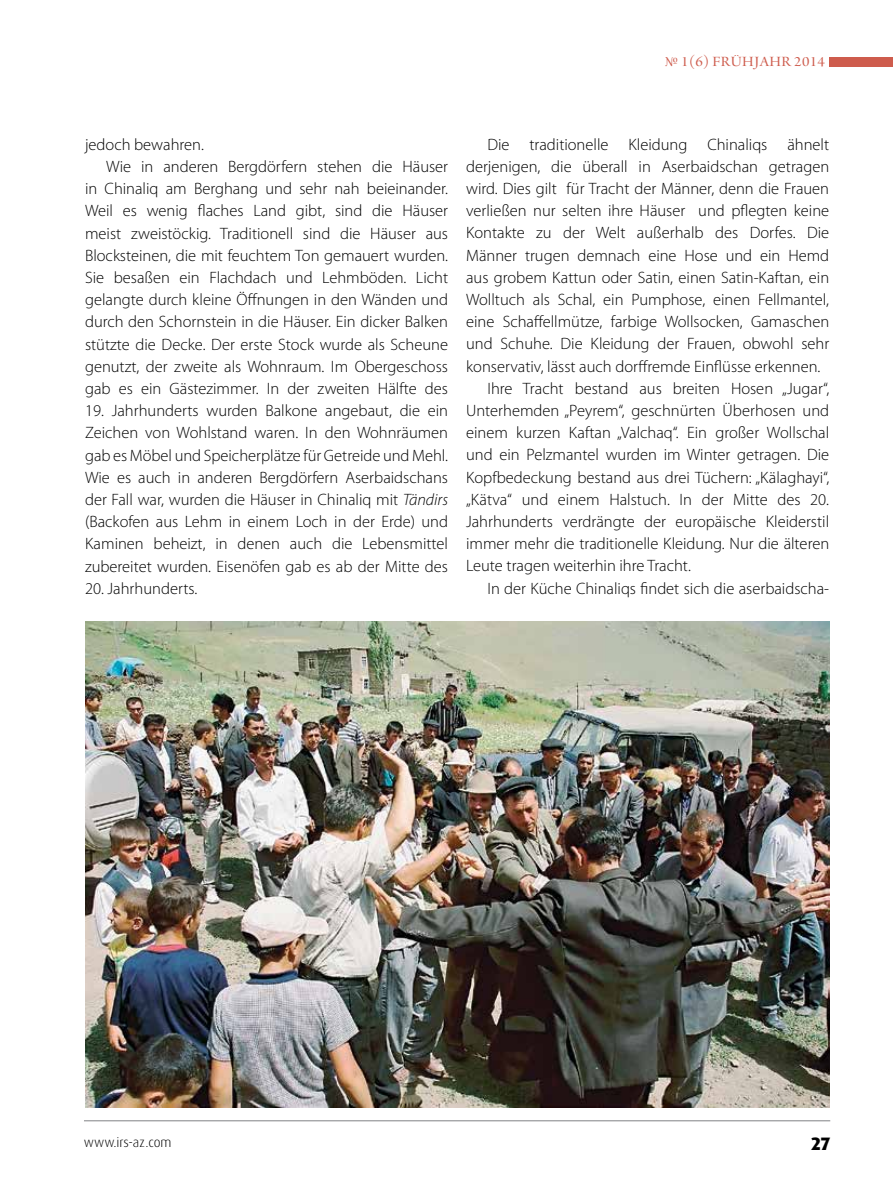
<style>
.page{position:relative;width:893px;height:1191px;background:#fff}
.page>*{position:absolute;margin:0;border:0;box-sizing:border-box;transform-origin:0 0}
.t1{font:800 18px "Dax Pro";color:#000}
.t2{font:300 16.5px/22.2px "Myriad Pro";color:#000;text-align:justify}
.t3{font:15px "Arno Pro Display";letter-spacing:.03em;color:#ce5c4d;scale:1.1 1}
.t4{font:300 13.5px "Dax Pro";color:#000}
.s1{font-style:italic}
</style>
<div class="page">
<hr style="left:84px;top:1120px;width:746px;height:1px;background:#808285">
<img style="left:85px;top:621px;width:744px;height:486px">
<div style="left:829px;top:57px;width:64px;height:9px;background:#ce5c4d"></div>
<p class="t3" style="left:665px;top:53px;width:147px">№ 1(6) FRÜHJAHR 2014</p>
<p class="t2" style="left:85px;top:133px;width:120px">jedoch bewahren.</p>
<p class="t2" style="left:106px;top:156px;width:343px">Wie in anderen Bergdörfern stehen die Häuser</p>
<p class="t2" style="left:85px;top:178px;width:365px">in Chinaliq am Berghang und sehr nah beieinander.</p>
<p class="t2" style="left:85px;top:200px;width:365px">Weil es wenig flaches Land gibt, sind die Häuser</p>
<p class="t2" style="left:85px;top:222px;width:365px">meist zweistöckig. Traditionell sind die Häuser aus</p>
<p class="t2" style="left:85px;top:244px;width:365px">Blocksteinen, die mit feuchtem Ton gemauert wurden.</p>
<p class="t2" style="left:85px;top:267px;width:365px">Sie besaßen ein Flachdach und Lehmböden. Licht</p>
<p class="t2" style="left:85px;top:289px;width:365px">gelangte durch kleine Öffnungen in den Wänden und</p>
<p class="t2" style="left:85px;top:311px;width:365px">durch den Schornstein in die Häuser. Ein dicker Balken</p>
<p class="t2" style="left:85px;top:333px;width:365px">stützte die Decke. Der erste Stock wurde als Scheune</p>
<p class="t2" style="left:85px;top:355px;width:365px">genutzt, der zweite als Wohnraum. Im Obergeschoss</p>
<p class="t2" style="left:85px;top:378px;width:365px">gab es ein Gästezimmer. In der zweiten Hälfte des</p>
<p class="t2" style="left:85px;top:400px;width:365px">19. Jahrhunderts wurden Balkone angebaut, die ein Zeichen von Wohlstand waren. In den Wohnräumen gab es Möbel und Speicherplätze für Getreide und Mehl.<br>Wie es auch in anderen Bergdörfern Aserbaidschans der Fall war, wurden die Häuser in Chinaliq mit <span class="s1">Tändirs </span>(Backofen aus Lehm in einem Loch in der Erde) und Kaminen beheizt, in denen auch die Lebensmittel zubereitet wurden. Eisenöfen gab es ab der Mitte des</p>
<p class="t2" style="left:85px;top:577px;width:114px">20. Jahrhunderts.</p>
<p class="t2" style="left:487px;top:133px;width:343px">Die traditionelle Kleidung Chinaliqs ähnelt</p>
<p class="t2" style="left:466px;top:155px;width:365px">derjenigen, die überall in Aserbaidschan getragen</p>
<p class="t2" style="left:466px;top:178px;width:365px">wird. Dies gilt für Tracht der Männer, denn die Frauen</p>
<p class="t2" style="left:466px;top:200px;width:365px">verließen nur selten ihre Häuser und pflegten keine</p>
<p class="t2" style="left:466px;top:222px;width:365px">Kontakte zu der Welt außerhalb des Dorfes. Die</p>
<p class="t2" style="left:466px;top:244px;width:365px">Männer trugen demnach eine Hose und ein Hemd</p>
<p class="t2" style="left:466px;top:266px;width:365px">aus grobem Kattun oder Satin, einen Satin-Kaftan, ein</p>
<p class="t2" style="left:466px;top:289px;width:365px">Wolltuch als Schal, ein Pumphose, einen Fellmantel,</p>
<p class="t2" style="left:466px;top:311px;width:365px">eine Schaffellmütze, farbige Wollsocken, Gamaschen</p>
<p class="t2" style="left:466px;top:333px;width:365px">und Schuhe. Die Kleidung der Frauen, obwohl sehr</p>
<p class="t2" style="left:466px;top:355px;width:356px">konservativ, lässt auch dorffremde Einflüsse erkennen.</p>
<p class="t2" style="left:487px;top:377px;width:343px">Ihre Tracht bestand aus breiten Hosen „Jugar“,</p>
<p class="t2" style="left:466px;top:400px;width:365px">Unterhemden „Peyrem“, geschnürten Überhosen und</p>
<p class="t2" style="left:466px;top:422px;width:365px">einem kurzen Kaftan „Valchaq“. Ein großer Wollschal</p>
<p class="t2" style="left:466px;top:444px;width:365px">und ein Pelzmantel wurden im Winter getragen. Die</p>
<p class="t2" style="left:466px;top:466px;width:365px">Kopfbedeckung bestand aus drei Tüchern: „Kälaghayi“,</p>
<p class="t2" style="left:466px;top:488px;width:365px">„Kätva“ und einem Halstuch. In der Mitte des 20.</p>
<p class="t2" style="left:466px;top:511px;width:365px">Jahrhunderts verdrängte der europäische Kleiderstil</p>
<p class="t2" style="left:466px;top:533px;width:365px">immer mehr die traditionelle Kleidung. N ur die älteren</p>
<p class="t2" style="left:466px;top:555px;width:226px">Leute tragen weiterhin ihre Tracht.</p>
<p class="t2" style="left:487px;top:577px;width:343px">In der Küche Chinaliqs findet sich die aserbaidscha-</p>
<p class="t4" style="left:84px;top:1133px;width:89px">www.irs-az.com</p>
<p class="t1" style="left:811px;top:1131px;width:21px">27</p>
</div>
